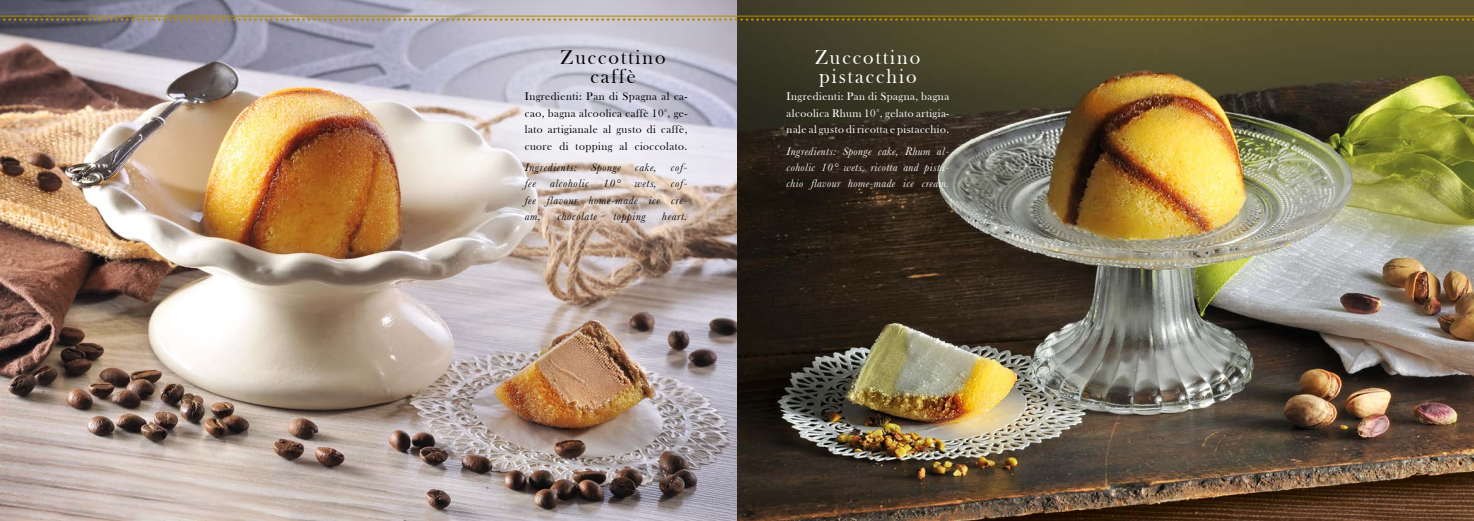
<style>
.page{position:relative;width:1474px;height:521px;background:#fff}
.page>*{position:absolute;margin:0;border:0;box-sizing:border-box;transform-origin:0 0}
.t1{font:20.65px/19.2px "Bask Old Face";letter-spacing:.1em;color:#fff}
.t2{font:20.65px/19.2px "Bask Old Face";letter-spacing:.1em;color:#000;text-align:center}
.t3{font:11.38px/16.4px "Bask Old Face";letter-spacing:.04em;color:#000;text-align:justify}
.t4{font:italic 11.38px/16.4px "Baskerville";letter-spacing:.06em;color:#000}
.t5{font:11.38px/16.4px "Bask Old Face";letter-spacing:.04em;color:#fff;text-align:justify}
.t6{font:italic 11.38px/16.4px "Baskerville";letter-spacing:.04em;color:#fff;text-align:justify}
</style>
<div class="page">
<img style="left:0;top:0;width:737px;height:521px">
<img style="left:323px;top:0;width:414px;height:398px">
<img style="left:737px;top:0;width:736px;height:521px">
<hr style="left:0;top:16px;width:1473px;height:1px;background:#b58d00">
<svg style="left:0;top:18px;width:1474px;height:3px;background:#8d7d4b"></svg>
<h1 class="t2" style="left:561px;top:48px;width:106px">Zuccottino caffè</h1>
<h1 class="t1" style="left:815px;top:48px;width:106px">Zuccottino pistacchio</h1>
<p class="t5" style="left:786px;top:88px;width:164px">Ingredienti: Pan di Spagna, bagna alcoolica Rhum 10°, gelato artigia&shy;nale al gusto di ricotta e pistacchio.</p>
<p class="t6" style="left:786px;top:143px;width:164px">Ingredients: Sponge cake, Rhum al&shy;coholic 10° wets, ricotta and pista&shy;chio flavour home-made ice cream.</p>
<p class="t3" style="left:525px;top:88px;width:164px">Ingredienti: Pan di Spagna al ca&shy;cao, bagna alcoolica caffè 10°, ge&shy;lato artigianale al gusto di caffè, cuore di topping al cioccolato.</p>
<p class="t4" style="left:525px;top:159px;width:164px">Ingredients: Sponge cake, cof&shy;fee</p>
<p class="t4" style="left:525px;top:176px;width:164px;text-align:justify;text-indent:146px">cof&shy;fee flavour home-made ice cre&shy;am,</p>
<p class="t4" style="left:550px;top:176px;width:40px">alcoholic</p>
<p class="t4" style="left:603px;top:176px;width:19px">10°</p>
<p class="t4" style="left:634px;top:176px;width:23px">wets,</p>
<p class="t4" style="left:557px;top:208px;width:41px">chocolate</p>
<p class="t4" style="left:613px;top:208px;width:34px">topping</p>
<p class="t4" style="left:662px;top:208px;width:27px">heart.</p>
</div>
